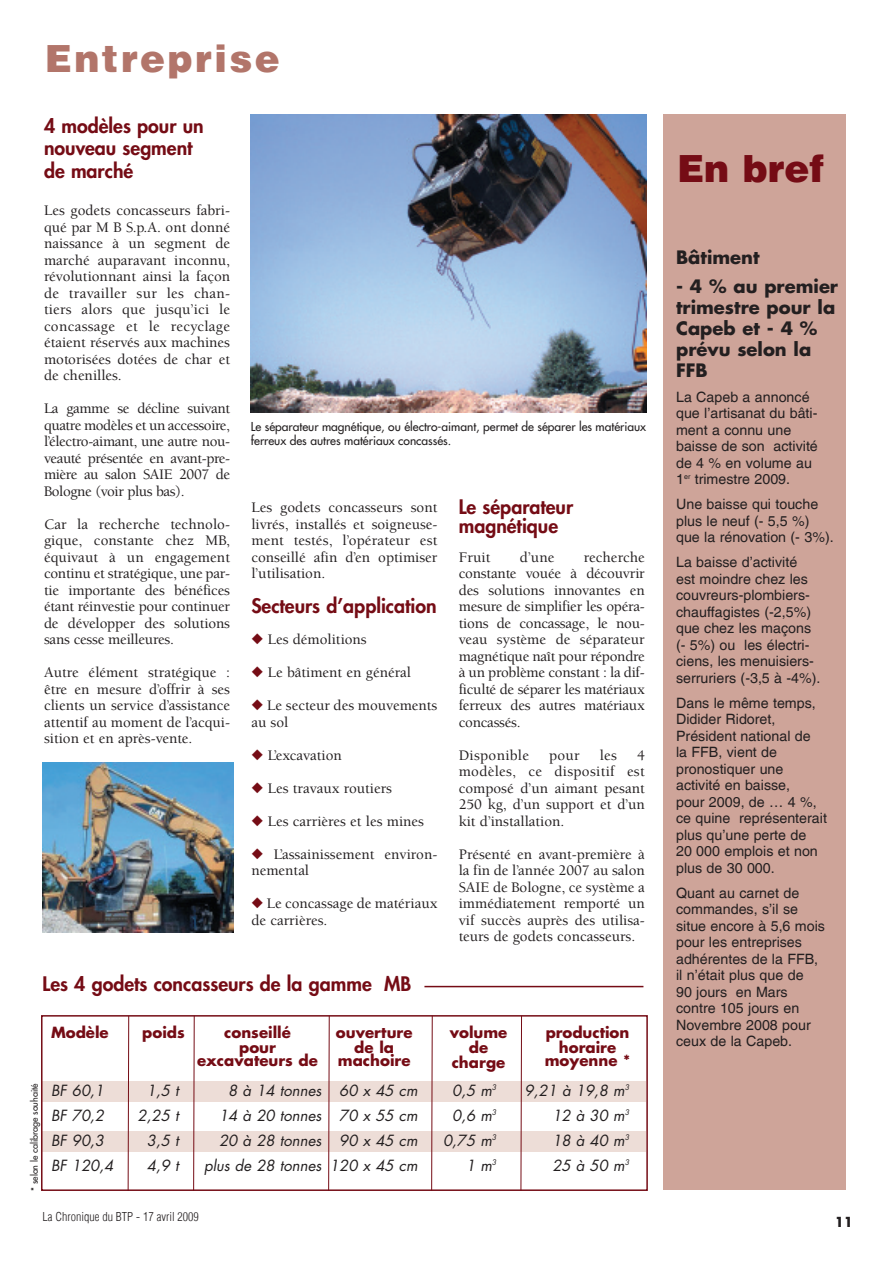
<style>
.page{position:relative;width:893px;height:1263px;background:#fff}
.page>*{position:absolute;margin:0;border:0;box-sizing:border-box;transform-origin:0 0}
.t1{font:900 37.5px "Helvetica Com";letter-spacing:.065em;color:#b2756a}
.t2{font:900 37.5px "Helvetica Com";color:#750c15}
.t3{font:800 19.5px/22.5px "Futura LT";color:#750c15}
.t4{font:700 18px/21px "Futura LT";color:#231f20}
.t5{font:500 15px/16.5px "Berkeley Std";color:#231f20;text-align:justify}
.t6{font:italic 15px "Futura LT";color:#231f20}
.t7{font:700 15px "Futura LT";color:#750c15}
.t8{font:500 15px "Berkeley Std";letter-spacing:.02em;color:#231f20}
.t9{font:14.25px/16.5px "Helvetica LT Com";color:#231f20}
.t10{font:700 13.5px "Futura LT";color:#231f20}
.t11{font:12px/13.5px "Futura LT";color:#231f20}
.t12{font:300 condensed 12px "Helvetica Com";color:#231f20}
.t13{font:9px "Futura LT";color:#231f20}
.s1{color:#750c15}
</style>
<div class="page">
<div style="left:43px;top:1131px;width:603px;height:21px;background:#edddd7"></div>
<div style="left:43px;top:1080px;width:603px;height:21px;background:#edddd7"></div>
<img style="left:251px;top:115px;width:395px;height:297px">
<div style="left:663px;top:115px;width:183px;height:1075px;background:#cea499"></div>
<div style="left:41px;top:1015px;width:607px;height:176px;border:2px solid #750c15"></div>
<svg style="left:128px;top:1016px;width:1px;height:175px"></svg>
<svg style="left:521px;top:1015px;width:1px;height:176px"></svg>
<svg style="left:431px;top:1015px;width:2px;height:176px"></svg>
<svg style="left:328px;top:1015px;width:2px;height:176px"></svg>
<svg style="left:193px;top:1015px;width:2px;height:176px"></svg>
<hr style="left:424px;top:986px;width:219px;height:1px;background:#750c15">
<img style="left:43px;top:763px;width:191px;height:170px">
<h1 class="t1" style="left:45px;top:45px;width:236px">Entreprise</h1>
<h2 class="t3" style="left:44px;top:117px;width:161px">4 modèles pour un nouveau segment de marché</h2>
<p class="t5" style="left:44px;top:203px;width:188px">Les godets concasseurs fabri&shy;qué par M B S.p.A. ont donné naissance à un segment de marché auparavant inconnu, révolutionnant ainsi la façon de travailler sur les chan&shy;tiers alors que jusqu’ici le concassage et le recyclage étaient réservés aux machines motorisées dotées de char et de chenilles.</p>
<p class="t5" style="left:44px;top:401px;width:188px">La gamme se décline suivant quatre modèles et un accessoire, l’électro-aimant, une autre nou&shy;veauté présentée en avant-pre&shy;mière au salon SAIE 2007 de Bologne (voir plus bas).</p>
<p class="t5" style="left:44px;top:517px;width:188px">Car la recherche technolo&shy;gique, constante chez MB, équivaut à un engagement continu et stratégique, une par&shy;tie importante des bénéfices étant réinvestie pour continuer de développer des solutions sans cesse meilleures.</p>
<p class="t5" style="left:44px;top:665px;width:188px">Autre élément stratégique : être en mesure d’offrir à ses clients un service d’assistance attentif au moment de l’acqui&shy;sition et en après-vente.</p>
<p class="t11" style="left:251px;top:422px;width:397px">Le séparateur magnétique, ou électro-aimant, permet de séparer les matériaux ferreux des autres matériaux concassés.</p>
<p class="t5" style="left:251px;top:500px;width:188px">Les godets concasseurs sont livrés, installés et soigneuse&shy;ment testés, l’opérateur est conseillé afin d’en optimiser l’utilisation.</p>
<h2 class="t3" style="left:251px;top:596px;width:187px">Secteurs d’application</h2>
<p class="t5" style="left:251px;top:632px;width:117px"><span class="s1">◆</span> Les démolitions</p>
<p class="t5" style="left:251px;top:665px;width:161px"><span class="s1">◆</span> Le bâtiment en général</p>
<p class="t5" style="left:251px;top:698px;width:188px"><span class="s1">◆</span> Le secteur des mouvements au sol</p>
<p class="t5" style="left:251px;top:748px;width:92px"><span class="s1">◆</span> L’excavation</p>
<p class="t5" style="left:251px;top:781px;width:142px"><span class="s1">◆</span> Les travaux routiers</p>
<p class="t5" style="left:251px;top:814px;width:174px"><span class="s1">◆</span> Les carrières et les mines</p>
<p class="t5" style="left:251px;top:847px;width:188px"><span class="s1">◆</span> L’assainissement environ&shy;nemental</p>
<p class="t5" style="left:251px;top:896px;width:188px"><span class="s1">◆</span> Le concassage de matériaux de carrières.</p>
<h2 class="t3" style="left:459px;top:499px;width:116px;line-height:19.5px">Le séparateur magnétique</h2>
<p class="t5" style="left:459px;top:550px;width:33px">Fruit</p>
<p class="t5" style="left:520px;top:550px;width:36px">d’une</p>
<p class="t5" style="left:459px;top:550px;width:188px;text-indent:125px">recherche constante vouée à découvrir des solutions innovantes en mesure de simplifier les opéra&shy;tions de concassage, le nou&shy;veau système de séparateur magnétique naît pour répondre à un problème constant : la dif&shy;ficulté de séparer les matériaux ferreux des autres matériaux concassés.</p>
<p class="t8" style="left:459px;top:749px;width:72px">Disponible</p>
<p class="t5" style="left:549px;top:748px;width:32px">pour</p>
<p class="t5" style="left:600px;top:748px;width:19px">les</p>
<p class="t5" style="left:459px;top:748px;width:188px;text-indent:178px">4 modèles, ce dispositif est composé d’un aimant pesant 250 kg, d’un support et d’un kit d’installation.</p>
<p class="t5" style="left:459px;top:847px;width:188px">Présenté en avant-première à la fin de l’année 2007 au salon SAIE de Bologne, ce système a immédiatement remporté un vif succès auprès des utilisa&shy;teurs de godets concasseurs.</p>
<h2 class="t3" style="left:43px;top:975px;width:370px">Les 4 godets concasseurs de la gamme MB</h2>
<p class="t13" style="left:31px;top:1191px;width:109px;rotate:-90deg">* selon le calibrage souhaité</p>
<p class="t7" style="left:51px;top:1025px;width:59px">Modèle</p>
<p class="t7" style="left:142px;top:1025px;width:44px">poids</p>
<p class="t7" style="left:224px;top:1025px;width:68px">conseillé</p>
<p class="t7" style="left:336px;top:1025px;width:78px">ouverture</p>
<p class="t7" style="left:450px;top:1025px;width:59px">volume</p>
<p class="t7" style="left:546px;top:1025px;width:85px">production</p>
<p class="t7" style="left:239px;top:1040px;width:38px">pour</p>
<p class="t7" style="left:354px;top:1040px;width:41px">de la</p>
<p class="t7" style="left:469px;top:1040px;width:21px">de</p>
<p class="t7" style="left:559px;top:1040px;width:59px">horaire</p>
<p class="t7" style="left:197px;top:1054px;width:122px">excavateurs de</p>
<p class="t7" style="left:338px;top:1054px;width:74px">machoire</p>
<p class="t7" style="left:452px;top:1055px;width:55px">charge</p>
<p class="t7" style="left:545px;top:1054px;width:87px">moyenne *</p>
<p class="t6" style="left:51px;top:1083px;width:55px">BF 60,1</p>
<p class="t6" style="left:147px;top:1083px;width:33px">1,5 t</p>
<p class="t6" style="left:228px;top:1083px;width:191px">8 à 14 tonnes 60 x 45 cm</p>
<p class="t6" style="left:452px;top:1083px;width:46px">0,5 m<sup>3</sup></p>
<p class="t6" style="left:525px;top:1083px;width:106px">9,21 à 19,8 m<sup>3</sup></p>
<p class="t6" style="left:51px;top:1108px;width:55px">BF 70,2</p>
<p class="t6" style="left:138px;top:1108px;width:43px">2,25 t</p>
<p class="t6" style="left:219px;top:1108px;width:200px">14 à 20 tonnes 70 x 55 cm</p>
<p class="t6" style="left:452px;top:1108px;width:46px">0,6 m<sup>3</sup></p>
<p class="t6" style="left:552px;top:1108px;width:78px">12 à 30 m<sup>3</sup></p>
<p class="t6" style="left:51px;top:1133px;width:55px">BF 90,3</p>
<p class="t6" style="left:147px;top:1133px;width:33px">3,5 t</p>
<p class="t6" style="left:219px;top:1133px;width:200px">20 à 28 tonnes 90 x 45 cm</p>
<p class="t6" style="left:443px;top:1133px;width:55px">0,75 m<sup>3</sup></p>
<p class="t6" style="left:552px;top:1133px;width:78px">18 à 40 m<sup>3</sup></p>
<p class="t6" style="left:51px;top:1158px;width:64px">BF 120,4</p>
<p class="t6" style="left:147px;top:1158px;width:33px">4,9 t</p>
<p class="t6" style="left:204px;top:1158px;width:215px">plus de 28 tonnes 120 x 45 cm</p>
<p class="t6" style="left:466px;top:1158px;width:32px">1 m<sup>3</sup></p>
<p class="t6" style="left:552px;top:1158px;width:78px">25 à 50 m<sup>3</sup></p>
<h1 class="t2" style="left:677px;top:155px;width:149px">En bref</h1>
<p class="t4" style="left:676px;top:248px;width:85px">Bâtiment</p>
<p class="t4" style="left:676px;top:277px;width:163px">- 4 % au premier trimestre pour la<br>Capeb et - 4 % prévu selon la<br>FFB</p>
<p class="t9" style="left:676px;top:390px;width:143px">La Capeb a annoncé que l’artisanat du bâti&shy;ment a connu une baisse de son activité de 4 % en volume au<br>1<sup>er</sup> trimestre 2009.</p>
<p class="t9" style="left:676px;top:497px;width:159px">Une baisse qui touche plus le neuf (- 5,5 %) que la rénovation (- 3%).</p>
<p class="t9" style="left:676px;top:555px;width:146px">La baisse d’activité<br>est moindre chez les couvreurs-plombiers&shy;chauffagistes (-2,5%) que chez les maçons (- 5%) ou les électri&shy;ciens, les menuisiers&shy;serruriers (-3,5 à -4%).</p>
<p class="t9" style="left:676px;top:696px;width:152px">Dans le même temps,<br>Didider Ridoret,<br>Président national de<br>la FFB, vient de pronostiquer une activité en baisse,<br>pour 2009, de … 4 %, ce quine représenterait plus qu’une perte de<br>20 000 emplois et non plus de 30 000.</p>
<p class="t9" style="left:676px;top:886px;width:150px">Quant au carnet de commandes, s’il se situe encore à 5,6 mois pour les entreprises adhérentes de la FFB, il n’était plus que de<br>90 jours en Mars contre 105 jours en<br>Novembre 2008 pour ceux de la Capeb.</p>
<p class="t12" style="left:43px;top:1212px;width:158px">La Chronique du BTP - 17 avril 2009</p>
<p class="t10" style="left:835px;top:1216px;width:20px">11</p>
</div>
